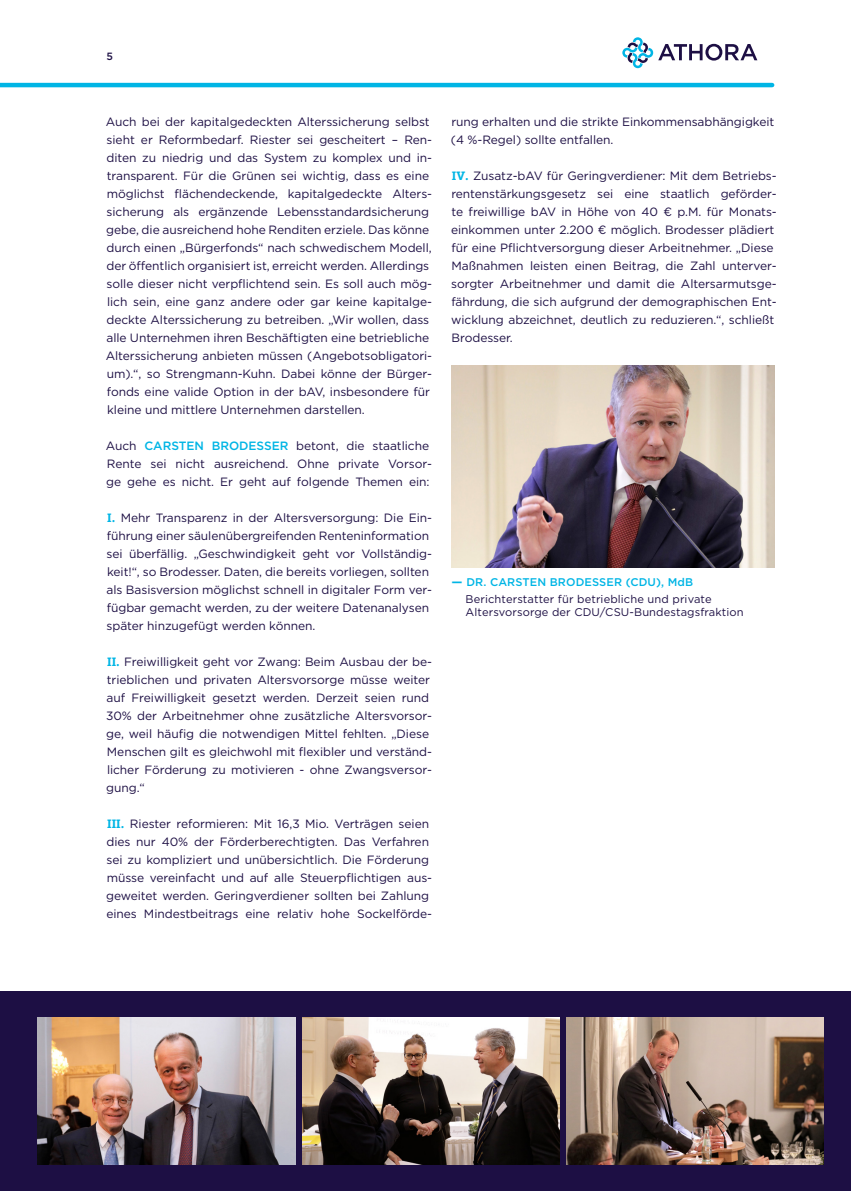
<style>
.page{position:relative;width:851px;height:1191px;background:#fff}
.page>*{position:absolute;margin:0;border:0;box-sizing:border-box;transform-origin:0 0}
.t1{font:12px/18px "Gotham";letter-spacing:-.005em;color:#1d0f44}
.t2{font:11.1px/16.2px "Gotham";letter-spacing:.01em;color:#1d0f44}
.t3{font:500 10.5px "Gotham";color:#1d0f44}
.s1{font-weight:500;color:#00b5e5}
.s2{font-family:"Bitter";font-weight:700;color:#00b5e5}
.s3{font-weight:700;font-size:11.7px;color:#00b5e5}
</style>
<div class="page">
<hr style="left:0;top:83px;width:772px;height:4px;background:#00b5e5">
<svg style="left:622px;top:37px;width:135px;height:31px"></svg>
<div style="left:0;top:991px;width:850px;height:200px;background:#1d0f44"></div>
<img style="left:451px;top:366px;width:323px;height:202px">
<img style="left:302px;top:1017px;width:257px;height:147px">
<img style="left:38px;top:1017px;width:257px;height:147px">
<img style="left:566px;top:1017px;width:257px;height:147px">
<p class="t3" style="left:106px;top:49px;width:8px">5</p>
<p class="t1" style="left:106px;top:113px;width:328px">Auch bei der kapitalgedeckten Alterssicherung selbst sieht er Reformbedarf. Riester sei gescheitert – Ren&shy;diten zu niedrig und das System zu komplex und in&shy;transparent. Für die Grünen sei wichtig, dass es eine möglichst flächendeckende, kapitalgedeckte Alters&shy;sicherung als ergänzende Lebensstandardsicherung gebe, die ausreichend hohe Renditen erziele. Das könne durch einen „Bürgerfonds“ nach schwedischem Modell, der öffentlich organisiert ist, erreicht werden. Allerdings solle dieser nicht verpflichtend sein. Es soll auch mög&shy;lich sein, eine ganz andere oder gar keine kapitalge&shy;deckte Alterssicherung zu betreiben. „Wir wollen, dass alle Unternehmen ihren Beschäftigten eine betriebliche Alterssicherung anbieten müssen (Angebotsobligatori&shy;um).“, so Strengmann-Kuhn. Dabei könne der Bürger&shy;fonds eine valide Option in der bAV, insbesondere für kleine und mittlere Unternehmen darstellen.</p>
<p class="t1" style="left:106px;top:437px;width:328px">Auch <span class="s1">CARSTEN BRODESSER</span> betont, die staatliche<br>Rente sei nicht ausreichend. Ohne private Vorsor&shy;ge gehe es nicht. Er geht auf folgende Themen ein:</p>
<p class="t1" style="left:106px;top:509px;width:327px"><span class="s2">I.</span> Mehr Transparenz in der Altersversorgung: Die Ein&shy;führung einer säulenübergreifenden Renteninformation sei überfällig. „Geschwindigkeit geht vor Vollständig&shy;keit!“, so Brodesser. Daten, die bereits vorliegen, sollten als Basisversion möglichst schnell in digitaler Form ver&shy;fügbar gemacht werden, zu der weitere Datenanalysen später hinzugefügt werden können.</p>
<p class="t1" style="left:106px;top:653px;width:327px"><span class="s2">II.</span> Freiwilligkeit geht vor Zwang: Beim Ausbau der be&shy;trieblichen und privaten Altersvorsorge müsse weiter auf Freiwilligkeit gesetzt werden. Derzeit seien rund 30% der Arbeitnehmer ohne zusätzliche Altersvorsor&shy;ge, weil häufig die notwendigen Mittel fehlten. „Diese Menschen gilt es gleichwohl mit flexibler und verständ&shy;licher Förderung zu motivieren - ohne Zwangsversor&shy;gung.“</p>
<p class="t1" style="left:106px;top:815px;width:327px"><span class="s2">III.</span> Riester reformieren: Mit 16,3 Mio. Verträgen seien dies nur 40% der Förderberechtigten. Das Verfahren sei zu kompliziert und unübersichtlich. Die Förderung müsse vereinfacht und auf alle Steuerpflichtigen aus&shy;geweitet werden. Geringverdiener sollten bei Zahlung eines Mindestbeitrags eine relativ hohe Sockelförde-</p>
<p class="t1" style="left:451px;top:113px;width:325px">rung erhalten und die strikte Einkommensabhängigkeit (4 %-Regel) sollte entfallen.</p>
<p class="t1" style="left:451px;top:167px;width:327px"><span class="s2">IV.</span> Zusatz-bAV für Geringverdiener: Mit dem Betriebs&shy;rentenstärkungsgesetz sei eine staatlich geförder&shy;te freiwillige bAV in Höhe von 40 € p.M. für Monats&shy;einkommen unter 2.200 € möglich. Brodesser plädiert für eine Pflichtversorgung dieser Arbeitnehmer. „Diese Maßnahmen leisten einen Beitrag, die Zahl unterver&shy;sorgter Arbeitnehmer und damit die Altersarmutsge&shy;fährdung, die sich aufgrund der demographischen Ent&shy;wicklung abzeichnet, deutlich zu reduzieren.“, schließt Brodesser.</p>
<p class="t2" style="left:465px;top:574px;width:247px;text-indent:-15px"><span class="s3">–</span> <span class="s1">DR. CARSTEN BRODESSER (CDU), MdB<br></span>Berichterstatter für betriebliche und private</p>
<p class="t2" style="left:465px;top:604px;width:279px">Altersvorsorge der CDU/CSU-Bundestagsfraktion</p>
</div>
